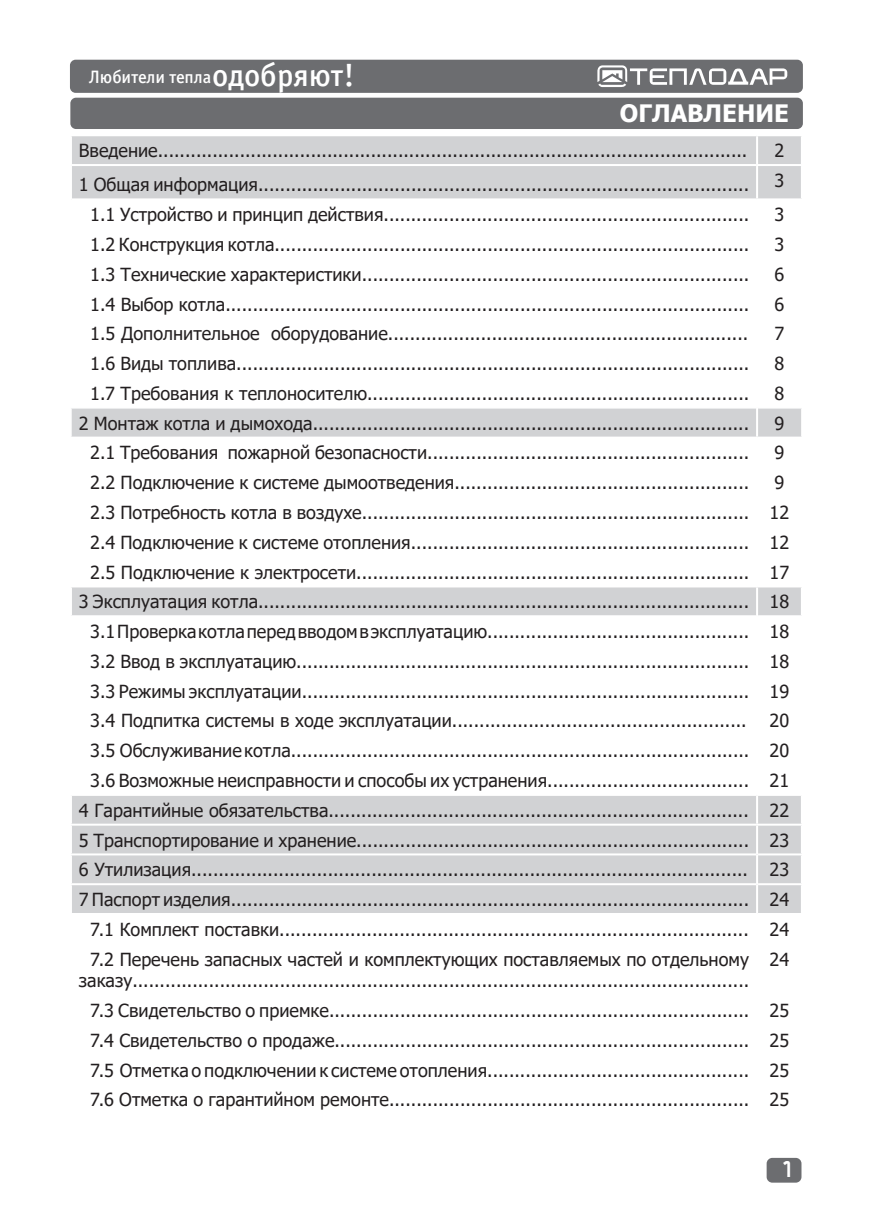
<style>
.page{position:relative;width:874px;height:1225px;background:#fff}
.page>*{position:absolute;margin:0;border:0;box-sizing:border-box;transform-origin:0 0}
.t1{font:700 24px "Tahoma";color:#fff}
.t2{font:18px/29.8px "Tahoma";color:#231f20;text-align:justify}
.t3{font:18px "Officina Sans Medium C";letter-spacing:-.005em;color:#fff}
.t4{font:16px "teplodar";color:#fff}
.s1{font-size:32px}
</style>
<div class="page">
<div style="left:766px;top:1157px;width:35px;height:25px;background:#6c6d70;border-radius:6px"></div>
<div style="left:70px;top:60px;width:732px;height:33px;background:#6c6d70;border-radius:6px"></div>
<svg style="left:597px;top:65px;width:189px;height:22px"></svg>
<div style="left:70px;top:98px;width:732px;height:31px;background:#6c6d70;border-radius:6px"></div>
<div style="left:72px;top:136px;width:728px;height:62px;background:#d1d2d4"></div>
<div style="left:72px;top:408px;width:728px;height:28px;background:#d1d2d4"></div>
<div style="left:72px;top:587px;width:728px;height:326px;background:#d1d2d4"></div>
<svg style="left:72px;top:617px;width:728px;height:177px"></svg>
<hr style="left:70px;top:615px;width:685px;height:2px;background:#fff">
<hr style="left:757px;top:615px;width:45px;height:2px;background:#fff">
<hr style="left:70px;top:645px;width:685px;height:2px;background:#fff">
<hr style="left:757px;top:645px;width:45px;height:2px;background:#fff">
<hr style="left:70px;top:675px;width:685px;height:2px;background:#fff">
<hr style="left:757px;top:675px;width:45px;height:2px;background:#fff">
<hr style="left:70px;top:704px;width:685px;height:2px;background:#fff">
<hr style="left:757px;top:704px;width:45px;height:2px;background:#fff">
<hr style="left:70px;top:853px;width:685px;height:2px;background:#fff">
<hr style="left:757px;top:853px;width:45px;height:2px;background:#fff">
<hr style="left:70px;top:883px;width:685px;height:2px;background:#fff">
<hr style="left:757px;top:883px;width:45px;height:2px;background:#fff">
<hr style="left:755px;top:587px;width:2px;height:29px;background:#fff">
<hr style="left:755px;top:616px;width:2px;height:30px;background:#fff">
<hr style="left:755px;top:646px;width:2px;height:30px;background:#fff">
<hr style="left:755px;top:676px;width:2px;height:29px;background:#fff">
<hr style="left:755px;top:705px;width:2px;height:29px;background:#fff">
<hr style="left:755px;top:736px;width:2px;height:28px;background:#fff">
<hr style="left:755px;top:766px;width:2px;height:28px;background:#fff">
<hr style="left:755px;top:825px;width:2px;height:29px;background:#fff">
<hr style="left:755px;top:854px;width:2px;height:30px;background:#fff">
<hr style="left:755px;top:884px;width:2px;height:29px;background:#fff">
<hr style="left:72px;top:164px;width:683px;height:2px;background:#fff">
<hr style="left:755px;top:408px;width:2px;height:28px;background:#fff">
<hr style="left:70px;top:734px;width:686px;height:2px;background:#fff">
<hr style="left:756px;top:734px;width:46px;height:2px;background:#fff">
<hr style="left:70px;top:764px;width:686px;height:2px;background:#fff">
<hr style="left:756px;top:764px;width:46px;height:2px;background:#fff">
<hr style="left:70px;top:794px;width:685px;height:2px;background:#fff">
<hr style="left:70px;top:823px;width:685px;height:2px;background:#fff">
<hr style="left:755px;top:136px;width:2px;height:28px;background:#fff">
<hr style="left:755px;top:164px;width:47px;height:2px;background:#fff">
<hr style="left:755px;top:166px;width:2px;height:32px;background:#fff">
<hr style="left:755px;top:794px;width:47px;height:2px;background:#fff">
<hr style="left:755px;top:796px;width:2px;height:27px;background:#fff">
<hr style="left:755px;top:823px;width:47px;height:2px;background:#fff">
<p class="t3" style="left:89px;top:67px;width:267px">Любители тепла<span class="s1">одобряют!</span></p>
<h1 class="t1" style="left:619px;top:96px;width:170px">ОГЛАВЛЕНИЕ</h1>
<p class="t2" style="left:79px;top:137px;width:669px">Введение............................................................................................................</p>
<p class="t2" style="left:774px;top:137px;width:11px">2</p>
<p class="t2" style="left:79px;top:171px;width:671px">1 Общая информация..........................................................................................</p>
<p class="t2" style="left:774px;top:166px;width:11px">3</p>
<p class="t2" style="left:90px;top:201px;width:660px">1.1 Устройство и принцип действия...................................................................</p>
<p class="t2" style="left:774px;top:201px;width:11px">3</p>
<p class="t2" style="left:90px;top:230px;width:660px">1.2 Конструкция котла.......................................................................................</p>
<p class="t2" style="left:774px;top:230px;width:11px">3</p>
<p class="t2" style="left:90px;top:260px;width:660px">1.3 Технические характеристики.......................................................................</p>
<p class="t2" style="left:774px;top:260px;width:11px">6</p>
<p class="t2" style="left:90px;top:290px;width:660px">1.4 Выбор котла................................................................................................</p>
<p class="t2" style="left:774px;top:290px;width:11px">6</p>
<p class="t2" style="left:90px;top:320px;width:659px">1.5 Дополнительное оборудование..................................................................</p>
<p class="t2" style="left:774px;top:320px;width:11px">7</p>
<p class="t2" style="left:90px;top:350px;width:660px">1.6 Виды топлива..............................................................................................</p>
<p class="t2" style="left:774px;top:350px;width:11px">8</p>
<p class="t2" style="left:90px;top:379px;width:660px">1.7 Требования к теплоносителю......................................................................</p>
<p class="t2" style="left:774px;top:379px;width:11px">8</p>
<p class="t2" style="left:79px;top:409px;width:671px">2 Монтаж котла и дымохода................................................................................</p>
<p class="t2" style="left:774px;top:409px;width:11px">9</p>
<p class="t2" style="left:90px;top:439px;width:660px">2.1 Требования пожарной безопасности...........................................................</p>
<p class="t2" style="left:774px;top:439px;width:11px">9</p>
<p class="t2" style="left:90px;top:469px;width:660px">2.2 Подключение к системе дымоотведения......................................................</p>
<p class="t2" style="left:774px;top:469px;width:11px">9</p>
<p class="t2" style="left:90px;top:498px;width:700px">2.3 Потребность котла в воздухе....................................................................... 12</p>
<p class="t2" style="left:90px;top:528px;width:700px">2.4 Подключение к системе отопления.............................................................. 12</p>
<p class="t2" style="left:90px;top:558px;width:700px">2.5 Подключение к электросети........................................................................ 17</p>
<p class="t2" style="left:79px;top:588px;width:711px">3 Эксплуатация котла.......................................................................................... 18</p>
<p class="t2" style="left:90px;top:617px;width:700px">3.1 Проверка котла перед вводом в эксплуатацию................................................ 18</p>
<p class="t2" style="left:90px;top:647px;width:700px">3.2 Ввод в эксплуатацию................................................................................... 18</p>
<p class="t2" style="left:90px;top:677px;width:700px">3.3 Режимы эксплуатации.................................................................................. 19</p>
<p class="t2" style="left:90px;top:707px;width:657px">3.4 Подпитка системы в ходе эксплуатации......................................................</p>
<p class="t2" style="left:769px;top:707px;width:21px">20</p>
<p class="t2" style="left:90px;top:737px;width:700px">3.5 Обслуживание котла.................................................................................... 20</p>
<p class="t2" style="left:90px;top:766px;width:700px">3.6 Возможные неисправности и способы их устранения..................................... 21</p>
<p class="t2" style="left:79px;top:796px;width:711px">4 Гарантийные обязательства............................................................................. 22</p>
<p class="t2" style="left:79px;top:826px;width:711px">5 Транспортирование и хранение........................................................................ 23</p>
<p class="t2" style="left:79px;top:856px;width:711px">6 Утилизация...................................................................................................... 23</p>
<p class="t2" style="left:79px;top:885px;width:711px">7 Паспорт изделия............................................................................................... 24</p>
<p class="t2" style="left:90px;top:915px;width:700px">7.1 Комплект поставки...................................................................................... 24</p>
<p class="t2" style="left:90px;top:945px;width:660px">7.2 Перечень запасных частей и комплектующих поставляемых по отдельному</p>
<p class="t2" style="left:79px;top:967px;width:671px">заказу.................................................................................................................</p>
<p class="t2" style="left:769px;top:945px;width:21px">24</p>
<p class="t2" style="left:90px;top:996px;width:700px">7.3 Свидетельство о приемке............................................................................. 25<br>7.4 Свидетельство о продаже............................................................................ 25<br>7.5 Отметка о подключении к системе отопления................................................ 25<br>7.6 Отметка о гарантийном ремонте.................................................................. 25</p>
<p class="t4" style="left:779px;top:1162px;width:13px">1</p>
</div>
